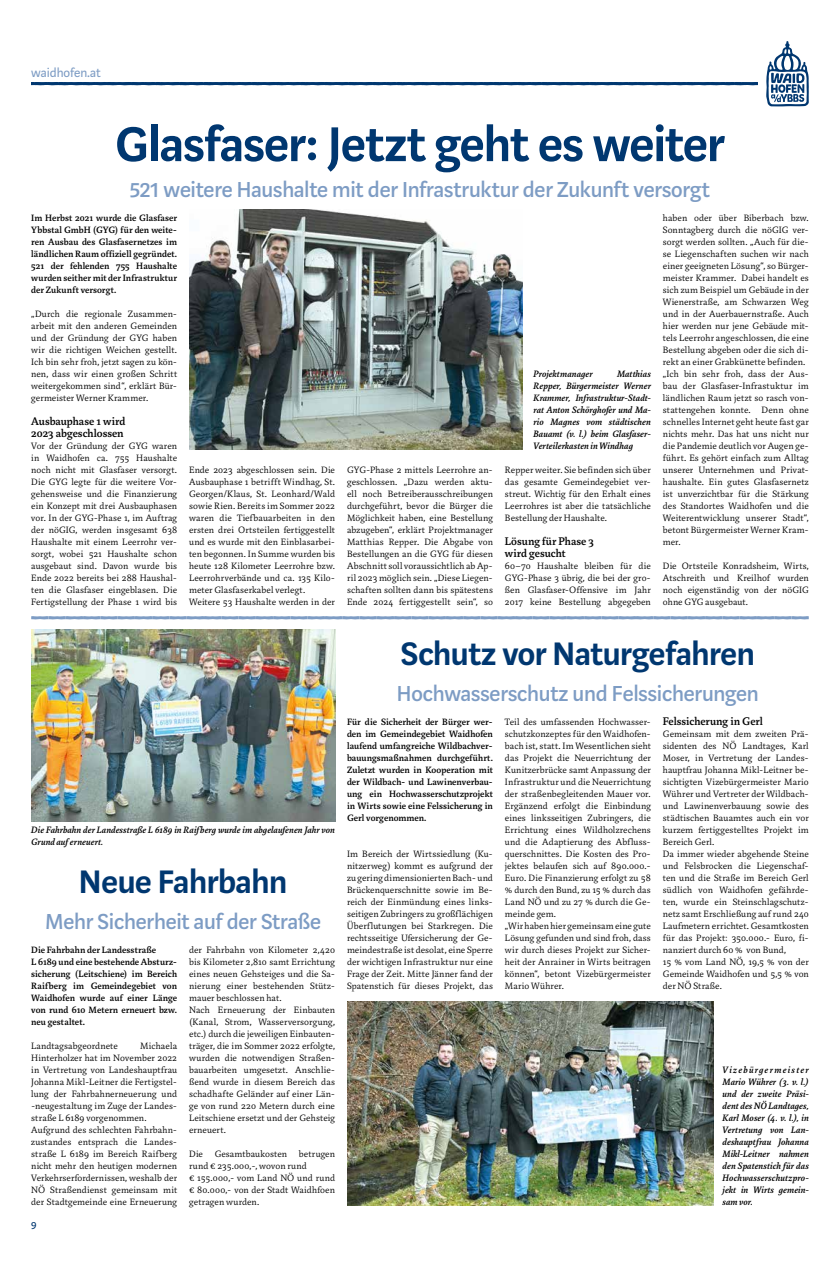
<style>
.page{position:relative;width:840px;height:1273px;background:#fff}
.page>*{position:absolute;margin:0;border:0;box-sizing:border-box;transform-origin:0 0}
.t1{font:600 54px "Marat Sans";letter-spacing:-.01em;color:#003770}
.t2{font:600 36px "Marat Sans";letter-spacing:-.01em;color:#003770}
.t3{font:500 24px "Marat Sans";letter-spacing:-.005em;color:#7d9cc4}
.t4{font:14px "Marat Sans";color:#7d9cc4}
.t5{font:500 12px/12px "Marat";color:#000}
.t6{font:12px "Marat Sans";color:#003770}
.t7{font:300 10px/12px "Marat";letter-spacing:.01em;color:#000;text-align:justify}
.t8{font:500 10px/12px "Marat";letter-spacing:.005em;color:#000;text-align:justify}
.t9{font:italic 500 10px/12px "Marat";letter-spacing:.01em;color:#000;text-align:justify}
</style>
<div class="page">
<svg style="left:31px;top:82px;width:726px;height:3px;background:#033971"></svg>
<img style="left:189px;top:209px;width:333px;height:240px">
<svg style="left:31px;top:616px;width:777px;height:3px;background:#8aa6ca"></svg>
<img style="left:31px;top:629px;width:304px;height:192px">
<img style="left:347px;top:1001px;width:366px;height:204px">
<svg style="left:766px;top:41px;width:42px;height:66px"></svg>
<h3 class="t4" style="left:31px;top:65px;width:71px">waidhofen.at</h3>
<h1 class="t1" style="left:115px;top:116px;width:610px">Glasfaser: Jetzt geht es weiter</h1>
<h3 class="t3" style="left:130px;top:177px;width:581px">521 weitere Haushalte mit der Infrastruktur der Zukunft versorgt</h3>
<p class="t8" style="left:31px;top:212px;width:147px">Im Herbst 2021 wurde die Glasfaser Ybbstal GmbH (GYG) für den weite&shy;ren Ausbau des Glasfasernetzes im ländlichen Raum offiziell gegründet.<br>521 der fehlenden 755 Haushalte wurden seither mit der Infrastruktur der Zukunft versorgt.</p>
<p class="t7" style="left:31px;top:308px;width:147px">„Durch die regionale Zusammen&shy;arbeit mit den anderen Gemeinden und der Gründung der GYG haben wir die richtigen Weichen gestellt.<br>Ich bin sehr froh, jetzt sagen zu kön&shy;nen, dass wir einen großen Schritt weitergekommen sind“, erklärt Bür&shy;germeister Werner Krammer.</p>
<p class="t5" style="left:31px;top:416px;width:96px">Ausbauphase 1 wird<br>2023 abgeschlossen</p>
<p class="t7" style="left:31px;top:440px;width:147px">Vor der Gründung der GYG waren in Waidhofen ca. 755 Haushalte noch nicht mit Glasfaser versorgt.<br>Die GYG legte für die weitere Vor&shy;gehensweise und die Finanzierung ein Konzept mit drei Ausbauphasen vor. In der GYG-Phase 1, im Auftrag der nöGIG, werden insgesamt 638<br>Haushalte mit einem Leerrohr ver&shy;sorgt, wobei 521 Haushalte schon ausgebaut sind. Davon wurde bis Ende 2022 bereits bei 288 Haushal&shy;ten die Glasfaser eingeblasen. Die Fertigstellung der Phase 1 wird bis</p>
<p class="t7" style="left:662px;top:212px;width:147px;text-align:left">haben oder über Biberbach bzw.<br>Sonntagberg durch die nöGIG ver&shy;sorgt werden sollten. „Auch für die&shy;se Liegenschaften suchen wir nach einer geeigneten Lösung“, so Bürger&shy;meister Krammer. Dabei handelt es sich zum Beispiel um Gebäude in der Wienerstraße, am Schwarzen Weg und in der Auerbauernstraße. Auch hier werden nur jene Gebäude mit&shy;tels Leerrohr angeschlossen, die eine Bestellung abgeben oder die sich di&shy;rekt an einer Grabkünette befinden. „Ich bin sehr froh, dass der Aus&shy;bau der Glasfaser-Infrastuktur im ländlichen Raum jetzt so rasch von&shy;stattengehen konnte. Denn ohne schnelles Internet geht heute fast gar nichts mehr. Das hat uns nicht nur die Pandemie deutlich vor Augen ge&shy;führt. Es gehört einfach zum Alltag unserer Unternehmen und Privat&shy;haushalte. Ein gutes Glasfasernetz ist unverzichtbar für die Stärkung des Standortes Waidhofen und die Weiterentwicklung unserer Stadt“, betont Bürgermeister Werner Kram&shy;mer.</p>
<p class="t7" style="left:662px;top:560px;width:147px">Die Ortsteile Konradsheim, Wirts, Atschreith und Kreilhof wurden noch eigenständig von der nöGIG ohne GYG ausgebaut.</p>
<p class="t9" style="left:533px;top:368px;width:61px">Projektmanager</p>
<p class="t9" style="left:533px;top:368px;width:119px;text-indent:83px">Matthias Repper, Bürgermeister Werner Krammer, Infrastruktur-Stadt&shy;rat Anton Schörghofer und Ma&shy;rio Magnes vom städtischen Bauamt (v. l.) beim Glasfaser-Verteilerkasten in Windhag</p>
<p class="t7" style="left:189px;top:464px;width:147px;text-align:left">Ende 2023 abgeschlossen sein. Die Ausbauphase 1 betrifft Windhag, St.<br>Georgen/Klaus, St. Leonhard/Wald sowie Rien. Bereits im Sommer 2022 waren die Tiefbauarbeiten in den ersten drei Ortsteilen fertiggestellt und es wurde mit den Einblasarbei&shy;ten begonnen. In Summe wurden bis heute 128 Kilometer Leerrohre bzw.<br>Leerrohrverbände und ca. 135 Kilo&shy;meter Glasfaserkabel verlegt.<br>Weitere 53 Haushalte werden in der</p>
<p class="t7" style="left:347px;top:464px;width:147px">GYG-Phase 2 mittels Leerrohre an&shy;geschlossen. „Dazu werden aktu&shy;ell noch Betreiberausschreibungen durchgeführt, bevor die Bürger die Möglichkeit haben, eine Bestellung abzugeben“, erklärt Projektmanager Matthias Repper. Die Abgabe von Bestellungen an die GYG für diesen Abschnitt soll voraussichtlich ab Ap&shy;ril 2023 möglich sein. „Diese Liegen&shy;schaften sollten dann bis spätestens Ende 2024 fertiggestellt sein“, so</p>
<p class="t7" style="left:504px;top:464px;width:147px">Repper weiter. Sie befinden sich über das gesamte Gemeindegebiet ver&shy;streut. Wichtig für den Erhalt eines Leerrohres ist aber die tatsächliche Bestellung der Haushalte.</p>
<p class="t5" style="left:504px;top:536px;width:90px">Lösung für Phase 3 wird gesucht</p>
<p class="t7" style="left:504px;top:560px;width:147px">60–70 Haushalte bleiben für die GYG-Phase 3 übrig, die bei der gro&shy;ßen Glasfaser-Offensive im Jahr 2017 keine Bestellung abgegeben</p>
<p class="t9" style="left:31px;top:824px;width:305px">Die Fahrbahn der Landesstraße L 6189 in Raifberg wurde im abgelaufenen Jahr von<br>Grund auf erneuert.</p>
<h2 class="t2" style="left:79px;top:863px;width:210px">Neue Fahrbahn</h2>
<h3 class="t3" style="left:45px;top:909px;width:277px">Mehr Sicherheit auf der Straße</h3>
<p class="t8" style="left:31px;top:944px;width:147px;text-align:left">Die Fahrbahn der Landesstraße<br>L 6189 und eine bestehende Absturz&shy;sicherung (Leitschiene) im Bereich<br>Raifberg im Gemeindegebiet von<br>Waidhofen wurde auf einer Länge von rund 610 Metern erneuert bzw. neu gestaltet.</p>
<p class="t7" style="left:31px;top:1040px;width:88px">Landtagsabgeordnete</p>
<p class="t7" style="left:31px;top:1040px;width:147px;text-align:left;text-indent:109px">Michaela<br>Hinterholzer hat im November 2022 in Vertretung von Landeshauptfrau<br>Johanna Mikl-Leitner die Fertigstel&shy;lung der Fahrbahnerneuerung und -neugestaltung im Zuge der Landes&shy;straße L 6189 vorgenommen.<br>Aufgrund des schlechten Fahrbahn&shy;zustandes entsprach die Landes&shy;straße L 6189 im Bereich Raifberg nicht mehr den heutigen modernen<br>Verkehrserfordernissen, weshalb der<br>NÖ Straßendienst gemeinsam mit der Stadtgemeinde eine Erneuerung</p>
<p class="t6" style="left:31px;top:1219px;width:7px">9</p>
<p class="t7" style="left:189px;top:944px;width:147px;text-align:left">der Fahrbahn von Kilometer 2,420 bis Kilometer 2,810 samt Errichtung eines neuen Gehsteiges und die Sa&shy;nierung einer bestehenden Stütz&shy;mauer beschlossen hat.<br>Nach Erneuerung der Einbauten (Kanal, Strom, Wasserversorgung, etc.) durch die jeweiligen Einbauten&shy;träger, die im Sommer 2022 erfolgte, wurden die notwendigen Straßen&shy;bauarbeiten umgesetzt. Anschlie&shy;ßend wurde in diesem Bereich das schadhafte Geländer auf einer Län&shy;ge von rund 220 Metern durch eine<br>Leitschiene ersetzt und der Gehsteig erneuert.</p>
<p class="t7" style="left:189px;top:1148px;width:147px;text-align:left">Die Gesamtbaukosten betrugen rund € 235.000,-, wovon rund<br>€ 155.000,- vom Land NÖ und rund € 80.000,- von der Stadt Waidhfoen getragen wurden.</p>
<h2 class="t2" style="left:400px;top:635px;width:355px">Schutz vor Naturgefahren</h2>
<h3 class="t3" style="left:396px;top:681px;width:363px">Hochwasserschutz und Felssicherungen</h3>
<p class="t8" style="left:347px;top:716px;width:147px">Für die Sicherheit der Bürger wer&shy;den im Gemeindegebiet Waidhofen laufend umfangreiche Wildbachver&shy;bauungsmaßnahmen durchgeführt.<br>Zuletzt wurden in Kooperation mit der Wildbach- und Lawinenverbau&shy;ung ein Hochwasserschutzprojekt in Wirts sowie eine Felssicherung in Gerl vorgenommen.</p>
<p class="t7" style="left:347px;top:848px;width:147px">Im Bereich der Wirtssiedlung (Ku&shy;nitzerweg) kommt es aufgrund der zu gering dimensionierten Bach- und Brückenquerschnitte sowie im Be&shy;reich der Einmündung eines links&shy;seitigen Zubringers zu großflächigen Überflutungen bei Starkregen. Die rechtsseitige Ufersicherung der Ge&shy;meindestraße ist desolat, eine Sperre der wichtigen Infrastruktur nur eine Frage der Zeit. Mitte Jänner fand der Spatenstich für dieses Projekt, das</p>
<p class="t7" style="left:504px;top:716px;width:147px;text-align:left">Teil des umfassenden Hochwasser&shy;schutzkonzeptes für den Waidhofen&shy;bach ist, statt. Im Wesentlichen sieht das Projekt die Neuerrichtung der Kunitzerbrücke samt Anpassung der Infrastruktur und die Neuerrichtung der straßenbegleitenden Mauer vor.<br>Ergänzend erfolgt die Einbindung eines linksseitigen Zubringers, die Errichtung eines Wildholzrechens und die Adaptierung des Abfluss&shy;querschnittes. Die Kosten des Pro&shy;jektes belaufen sich auf 890.000.- Euro. Die Finanzierung erfolgt zu 58 % durch den Bund, zu 15 % durch das Land NÖ und zu 27 % durch die Ge&shy;meinde gem.<br>„Wir haben hier gemeinsam eine gute Lösung gefunden und sind froh, dass wir durch dieses Projekt zur Sicher&shy;heit der Anrainer in Wirts beitragen können“, betont Vizebürgermeister Mario Wührer.</p>
<p class="t5" style="left:662px;top:716px;width:101px">Felssicherung in Gerl</p>
<p class="t7" style="left:662px;top:728px;width:147px;text-align:left">Gemeinsam mit dem zweiten Prä&shy;sidenten des NÖ Landtages, Karl<br>Moser, in Vertretung der Landes&shy;hauptfrau Johanna Mikl-Leitner be&shy;sichtigten Vizebürgermeister Mario<br>Wührer und Vertreter der Wildbach&shy;und Lawinenverbauung sowie des städtischen Bauamtes auch ein vor kurzem fertiggestelltes Projekt im<br>Bereich Gerl.<br>Da immer wieder abgehende Steine und Felsbrocken die Liegenschaf&shy;ten und die Straße im Bereich Gerl südlich von Waidhofen gefährde&shy;ten, wurde ein Steinschlagschutz&shy;netz samt Erschließung auf rund 240<br>Laufmetern errichtet. Gesamtkosten für das Projekt: 350.000.- Euro, fi&shy;nanziert durch 60 % von Bund,<br>15 % vom Land NÖ, 19,5 % von der<br>Gemeinde Waidhofen und 5,5 % von der NÖ Straße.</p>
<p class="t9" style="left:722px;top:1064px;width:88px">Vizebürgermeister Mario Wührer (3. v. l.) und der zweite Präsi&shy;dent des NÖ Landtages, Karl Moser (4. v. l.), in Vertretung von Lan&shy;deshauptfrau Johanna Mikl-Leitner nahmen den Spatenstich für das Hochwasserschutzpro&shy;jekt in Wirts gemein&shy;sam vor.</p>
</div>
